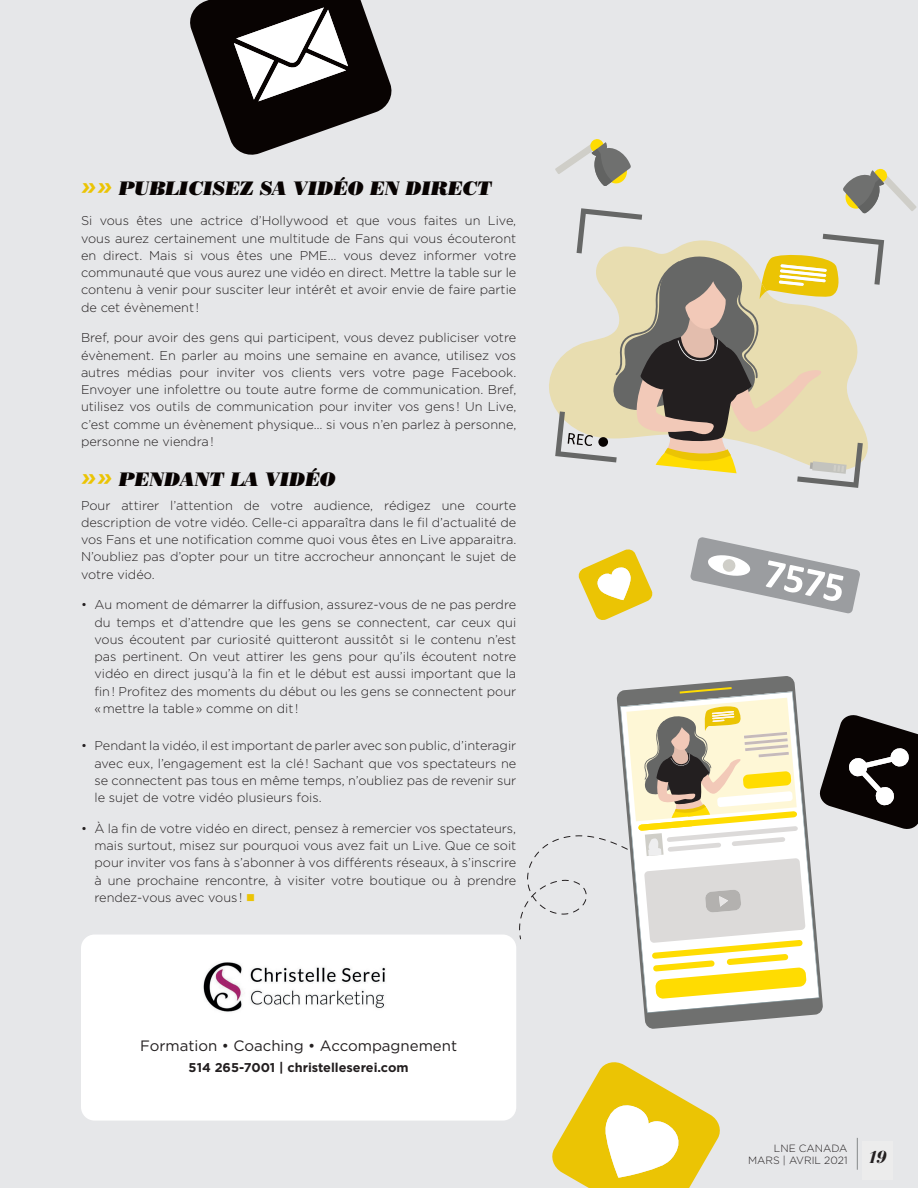
<style>
.page{position:relative;width:918px;height:1188px;background:#e6e7e9}
.page>*{position:absolute;margin:0;border:0;box-sizing:border-box;transform-origin:0 0}
.t1{font:italic 19.5px "Bodoni Poster";letter-spacing:-.02em;color:#080302}
.t2{font:italic 700 18px "Bodoni FLF";color:#231f20}
.t3{font:15px "Gotham HTF";color:#231f20}
.t4{font:300 12.75px/17.2px "Gotham HTF";color:#231f20;text-align:justify}
.t5{font:700 12.75px "Gotham HTF";color:#231f20}
.t6{font:300 10.5px/12px "Gotham";color:#231f20;text-align:right}
.s1{font-size:30px;color:#ebc404}
</style>
<div class="page">
<div style="left:81px;top:935px;width:435px;height:186px;background:#fff;border-radius:14px"></div>
<img style="left:203px;top:962px;width:183px;height:50px">
<hr style="left:857px;top:1138px;width:1px;height:32px;background:#858889">
<svg style="left:590px;top:139px;width:14px;height:14px"></svg>
<svg style="left:555px;top:142px;width:362px;height:346px"></svg>
<svg style="left:552px;top:1062px;width:168px;height:126px"></svg>
<svg style="left:578px;top:549px;width:75px;height:71px"></svg>
<svg style="left:644px;top:676px;width:179px;height:353px"></svg>
<svg style="left:643px;top:691px;width:176px;height:322px"></svg>
<svg style="left:519px;top:687px;width:288px;height:312px"></svg>
<svg style="left:690px;top:537px;width:170px;height:77px"></svg>
<svg style="left:190px;top:0;width:202px;height:155px"></svg>
<svg style="left:818px;top:714px;width:100px;height:117px"></svg>
<div style="left:862px;top:1142px;width:30px;height:38px;background:#ececec"></div>
<p class="t1" style="left:81px;top:176px;width:413px"><span class="s1">»»</span> PUBLICISEZ SA VIDÉO EN DIRECT</p>
<p class="t4" style="left:81px;top:212px;width:437px">Si vous êtes une actrice d’Hollywood et que vous faites un Live, vous aurez certainement une multitude de Fans qui vous écouteront en direct. Mais si vous êtes une PME… vous devez informer votre communauté que vous aurez une vidéo en direct. Mettre la table sur le contenu à venir pour susciter leur intérêt et avoir envie de faire partie de cet évènement !</p>
<p class="t4" style="left:81px;top:329px;width:437px">Bref, pour avoir des gens qui participent, vous devez publiciser votre évènement. En parler au moins une semaine en avance, utilisez vos autres médias pour inviter vos clients vers votre page Facebook.<br>Envoyer une infolettre ou toute autre forme de communication. Bref, utilisez vos outils de communication pour inviter vos gens ! Un Live, c’est comme un évènement physique… si vous n’en parlez à personne, personne ne viendra !</p>
<p class="t1" style="left:81px;top:467px;width:257px"><span class="s1">»»</span> PENDANT LA VIDÉO</p>
<p class="t4" style="left:81px;top:496px;width:437px">Pour attirer l’attention de votre audience, rédigez une courte description de votre vidéo. Celle-ci apparaîtra dans le fil d’actualité de vos Fans et une notification comme quoi vous êtes en Live apparaitra.<br>N’oubliez pas d’opter pour un titre accrocheur annonçant le sujet de votre vidéo.</p>
<p class="t4" style="left:95px;top:596px;width:423px;text-indent:-14px">• Au moment de démarrer la diffusion, assurez-vous de ne pas perdre du temps et d’attendre que les gens se connectent, car ceux qui vous écoutent par curiosité quitteront aussitôt si le contenu n’est pas pertinent. On veut attirer les gens pour qu’ils écoutent notre vidéo en direct jusqu’à la fin et le début est aussi important que la fin ! Profitez des moments du début ou les gens se connectent pour « mettre la table » comme on dit !</p>
<p class="t4" style="left:95px;top:737px;width:423px;text-indent:-14px">• Pendant la vidéo, il est important de parler avec son public, d’interagir avec eux, l’engagement est la clé ! Sachant que vos spectateurs ne se connectent pas tous en même temps, n’oubliez pas de revenir sur le sujet de votre vidéo plusieurs fois.</p>
<p class="t4" style="left:95px;top:820px;width:423px;text-indent:-14px">• À la fin de votre vidéo en direct, pensez à remercier vos spectateurs, mais surtout, misez sur pourquoi vous avez fait un Live. Que ce soit pour inviter vos fans à s’abonner à vos différents réseaux, à s’inscrire à une prochaine rencontre, à visiter votre boutique ou à prendre rendez-vous avec vous !</p>
<p class="t3" style="left:140px;top:1037px;width:319px">Formation • Coaching • Accompagnement</p>
<p class="t5" style="left:189px;top:1061px;width:221px">514 265-7001 | christelleserei.com</p>
<p class="t6" style="left:748px;top:1142px;width:101px">LNE CANADA<br>MARS | AVRIL 2021</p>
<p class="t2" style="left:867px;top:1146px;width:21px">45</p>
<h2 class="t2" style="left:867px;top:1148px;width:21px">19</h2>
</div>
